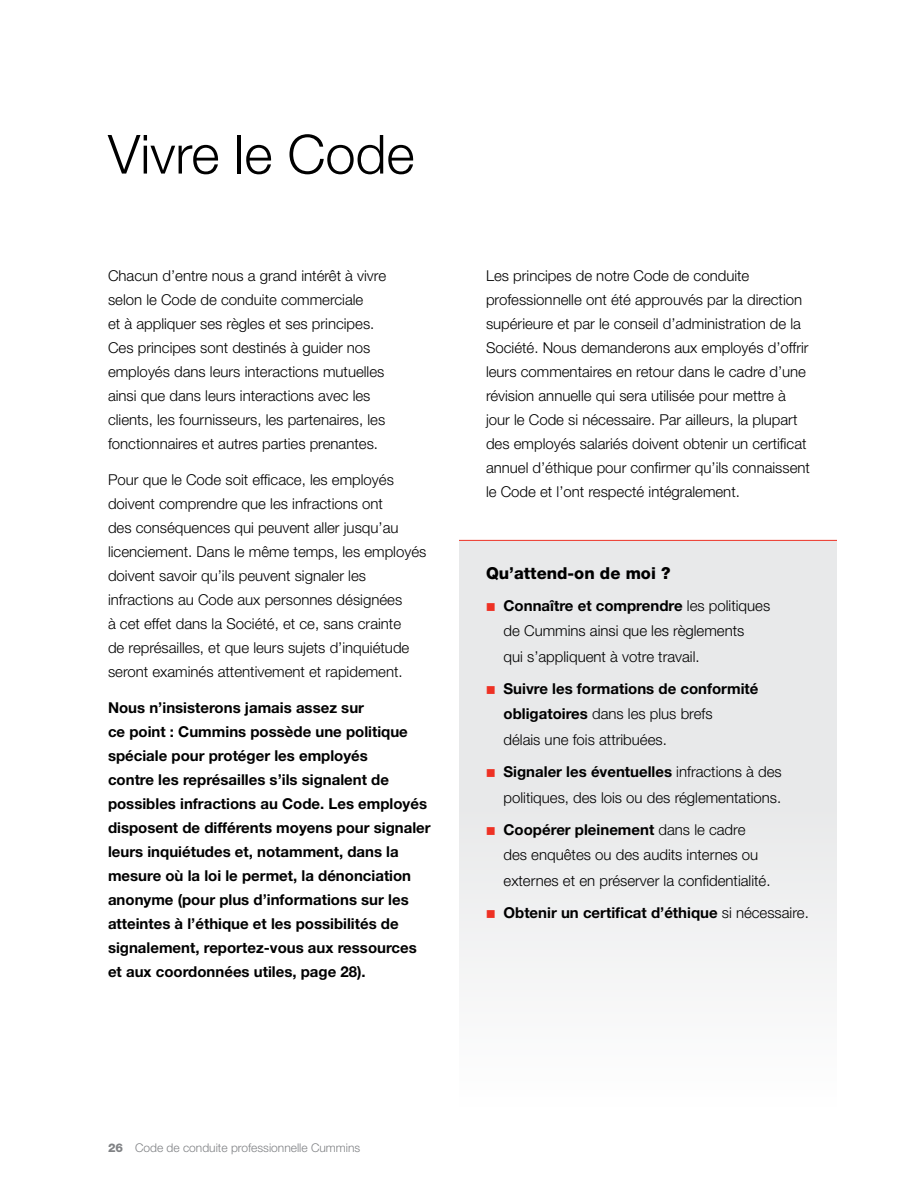
<style>
.page{position:relative;width:918px;height:1188px;background:#fff}
.page>*{position:absolute;margin:0;border:0;box-sizing:border-box;transform-origin:0 0}
.t1{font:300 54px "Helvetica Neue LT Std";color:#000}
.t2{font:800 16.5px "Helvetica Neue LT Std";color:#000}
.t3{font:300 15px/24px "Helvetica Neue LT Std";color:#000}
.t4{font:700 15px/24px "Helvetica Neue LT Std";color:#000}
.t5{font:300 12px "Helvetica Neue LT Std";color:#808285}
.s1{font-weight:700}
.s2{font-weight:300}
.s3{font-weight:800}
</style>
<div class="page">
<div style="left:459px;top:540px;width:378px;height:567px;background:linear-gradient(to bottom,#e2e4e5,#f9f9fa)"></div>
<hr style="left:459px;top:540px;width:378px;height:1px;background:#ee3124">
<svg style="left:487px;top:603px;width:8px;height:8px"></svg>
<svg style="left:487px;top:686px;width:8px;height:8px"></svg>
<svg style="left:487px;top:769px;width:8px;height:8px"></svg>
<svg style="left:487px;top:827px;width:8px;height:8px"></svg>
<svg style="left:487px;top:910px;width:8px;height:8px"></svg>
<h1 class="t1" style="left:108px;top:121px;width:308px">Vivre le Code</h1>
<p class="t3" style="left:108px;top:263px;width:280px">Chacun d’entre nous a grand intérêt à vivre selon le Code de conduite commerciale<br>et à appliquer ses règles et ses principes.<br>Ces principes sont destinés à guider nos employés dans leurs interactions mutuelles ainsi que dans leurs interactions avec les clients, les fournisseurs, les partenaires, les fonctionnaires et autres parties prenantes.</p>
<p class="t3" style="left:108px;top:467px;width:320px">Pour que le Code soit efficace, les employés doivent comprendre que les infractions ont<br>des conséquences qui peuvent aller jusqu’au licenciement. Dans le même temps, les employés doivent savoir qu’ils peuvent signaler les infractions au Code aux personnes désignées<br>à cet effet dans la Société, et ce, sans crainte<br>de représailles, et que leurs sujets d’inquiétude seront examinés attentivement et rapidement.</p>
<p class="t4" style="left:108px;top:695px;width:324px">Nous n’insisterons jamais assez sur<br>ce point : Cummins possède une politique spéciale pour protéger les employés<br>contre les représailles s’ils signalent de possibles infractions au Code. Les employés disposent de différents moyens pour signaler leurs inquiétudes et, notamment, dans la mesure où la loi le permet, la dénonciation anonyme (pour plus d’informations sur les atteintes à l’éthique et les possibilités de signalement, reportez-vous aux ressources et aux coordonnées utiles, page 28).</p>
<p class="t3" style="left:486px;top:263px;width:325px">Les principes de notre Code de conduite professionnelle ont été approuvés par la direction supérieure et par le conseil d’administration de la Société. Nous demanderons aux employés d’offrir leurs commentaires en retour dans le cadre d’une révision annuelle qui sera utilisée pour mettre à jour le Code si nécessaire. Par ailleurs, la plupart des employés salariés doivent obtenir un certificat annuel d’éthique pour confirmer qu’ils connaissent le Code et l’ont respecté intégralement.</p>
<p class="t2" style="left:486px;top:563px;width:186px">Qu’attend-on de moi ?</p>
<p class="t3" style="left:504px;top:592px;width:268px;line-height:25.5px"><span class="s1">Connaître et comprendre</span> les politiques de Cummins ainsi que les règlements<br>qui s’appliquent à votre travail.</p>
<p class="t4" style="left:504px;top:675px;width:256px;line-height:25.5px">Suivre les formations de conformité obligatoires <span class="s2">dans les plus brefs<br>délais une fois attribuées.</span></p>
<p class="t3" style="left:504px;top:759px;width:280px;line-height:25.5px"><span class="s1">Signaler les éventuelles</span> infractions à des politiques, des lois ou des réglementations.</p>
<p class="t3" style="left:504px;top:817px;width:269px;line-height:25.5px"><span class="s1">Coopérer pleinement</span> dans le cadre des enquêtes ou des audits internes ou externes et en préserver la confidentialité.</p>
<p class="t4" style="left:504px;top:900px;width:307px">Obtenir un certificat d’éthique <span class="s2">si nécessaire.</span></p>
<p class="t5" style="left:108px;top:1140px;width:254px"><span class="s3">26</span> Code de conduite professionnelle Cummins</p>
</div>
